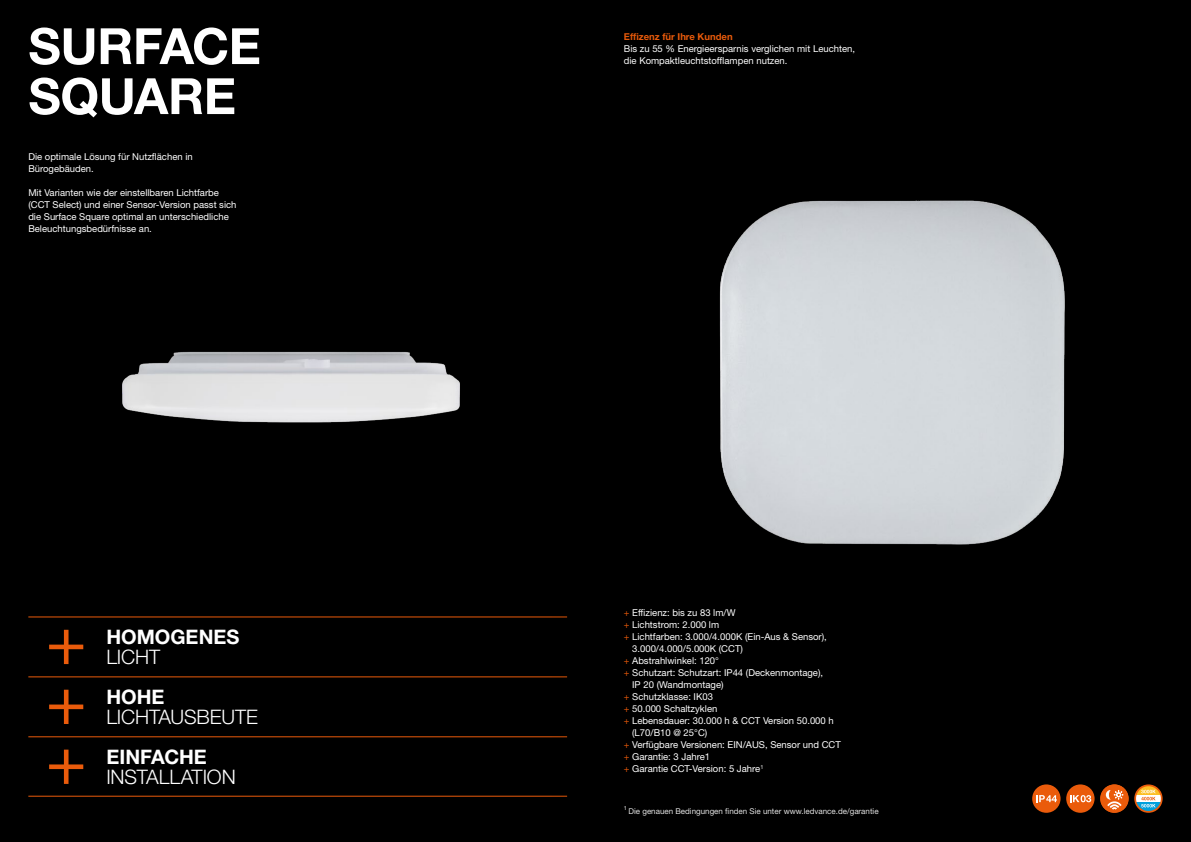
<style>
.page{position:relative;width:1191px;height:842px;background:#fff}
.page>*{position:absolute;margin:0;border:0;box-sizing:border-box;transform-origin:0 0}
.t1{font:700 50px/50px "Helvetica Neue LT Std";letter-spacing:-.01em;color:#fff}
.t2{font:300 20px "Helvetica Neue LT Std";letter-spacing:-.005em;color:#fff}
.t3{font:700 20px "Helvetica Neue LT Std";color:#fff}
.t4{font:9.5px/12px "Helvetica Neue LT Std";color:#fff}
.t5{font:700 9.5px "Helvetica Neue LT Std";color:#ea5b0b}
.t6{font:8px "Helvetica Neue LT Std";color:#e3e3e3}
.s1{color:#ea5b0b}
</style>
<div class="page">
<div style="left:0;top:0;width:595px;height:842px;background:#000"></div>
<div style="left:595px;top:0;width:596px;height:842px;background:#000"></div>
<svg style="left:1134px;top:784px;width:28px;height:29px"></svg>
<svg style="left:1100px;top:784px;width:28px;height:29px"></svg>
<div style="left:1066px;top:784px;width:28px;height:29px;background:#ea5b0b;border-radius:50%"></div>
<svg style="left:1070px;top:795px;width:21px;height:7px"></svg>
<div style="left:1032px;top:784px;width:28px;height:29px;background:#ea5b0b;border-radius:50%"></div>
<svg style="left:1036px;top:795px;width:21px;height:7px"></svg>
<img style="left:122px;top:351px;width:338px;height:72px">
<img style="left:719px;top:200px;width:346px;height:345px">
<hr style="left:28px;top:677px;width:539px;height:1px;background:#ea5b0b">
<hr style="left:28px;top:617px;width:539px;height:1px;background:#ea5b0b">
<hr style="left:28px;top:736px;width:539px;height:1px;background:#ea5b0b">
<hr style="left:28px;top:796px;width:539px;height:1px;background:#ea5b0b">
<svg style="left:49px;top:630px;width:34px;height:34px"></svg>
<svg style="left:49px;top:690px;width:34px;height:34px"></svg>
<svg style="left:49px;top:750px;width:34px;height:34px"></svg>
<div style="left:550px;top:0;width:45px;height:842px;background:#000"></div>
<h1 class="t1" style="left:28px;top:20px;width:234px">SURFACE<br>SQUARE</h1>
<p class="t4" style="left:28px;top:151px;width:166px">Die optimale Lösung für Nutzflächen in<br>Bürogebäuden.</p>
<p class="t4" style="left:28px;top:187px;width:210px">Mit Varianten wie der einstellbaren Lichtfarbe (CCT Select) und einer Sensor-Version passt sich die Surface Square optimal an unterschiedliche Beleuchtungsbedürfnisse an.</p>
<h2 class="t3" style="left:106px;top:624px;width:135px">HOMOGENES</h2>
<h2 class="t2" style="left:106px;top:645px;width:56px">LICHT</h2>
<h2 class="t3" style="left:106px;top:684px;width:60px">HOHE</h2>
<h2 class="t2" style="left:106px;top:705px;width:153px">LICHTAUSBEUTE</h2>
<h2 class="t3" style="left:106px;top:744px;width:102px">EINFACHE</h2>
<h2 class="t2" style="left:106px;top:764px;width:131px">INSTALLATION</h2>
<p class="t5" style="left:624px;top:31px;width:110px">Effizenz für Ihre Kunden</p>
<p class="t4" style="left:624px;top:43px;width:233px">Bis zu 55 % Energieersparnis verglichen mit Leuchten, die Kompaktleuchtstofflampen nutzen.</p>
<p class="t4" style="left:624px;top:607px;width:113px"><span class="s1">+</span> Effizienz: bis zu 83 lm/W</p>
<p class="t4" style="left:624px;top:619px;width:97px"><span class="s1">+</span> Lichtstrom: 2.000 lm</p>
<p class="t4" style="left:624px;top:631px;width:204px"><span class="s1">+</span> Lichtfarben: 3.000/4.000K (Ein-Aus &amp; Sensor),</p>
<p class="t4" style="left:632px;top:643px;width:112px">3.000/4.000/5.000K (CCT)</p>
<p class="t4" style="left:624px;top:655px;width:97px"><span class="s1">+</span> Abstrahlwinkel: 120°</p>
<p class="t4" style="left:624px;top:667px;width:201px"><span class="s1">+</span> Schutzart: Schutzart: IP44 (Deckenmontage),</p>
<p class="t4" style="left:632px;top:679px;width:93px">IP 20 (Wandmontage)</p>
<p class="t4" style="left:624px;top:691px;width:91px"><span class="s1">+</span> Schutzklasse: IK03</p>
<p class="t4" style="left:624px;top:703px;width:95px"><span class="s1">+</span> 50.000 Schaltzyklen</p>
<p class="t4" style="left:624px;top:715px;width:211px"><span class="s1">+</span> Lebensdauer: 30.000 h &amp; CCT Version 50.000 h</p>
<p class="t4" style="left:632px;top:727px;width:77px">(L70/B10 @ 25°C)</p>
<p class="t4" style="left:624px;top:739px;width:219px"><span class="s1">+</span> Verfügbare Versionen: EIN/AUS, Sensor und CCT</p>
<p class="t4" style="left:624px;top:751px;width:88px"><span class="s1">+</span> Garantie: 3 Jahre1</p>
<p class="t4" style="left:624px;top:763px;width:141px"><span class="s1">+</span> Garantie CCT-Version: 5 Jahre<sup>1</sup></p>
<p class="t6" style="left:624px;top:806px;width:256px"><sup>1</sup> Die genauen Bedingungen finden Sie unter www.ledvance.de/garantie</p>
</div>
